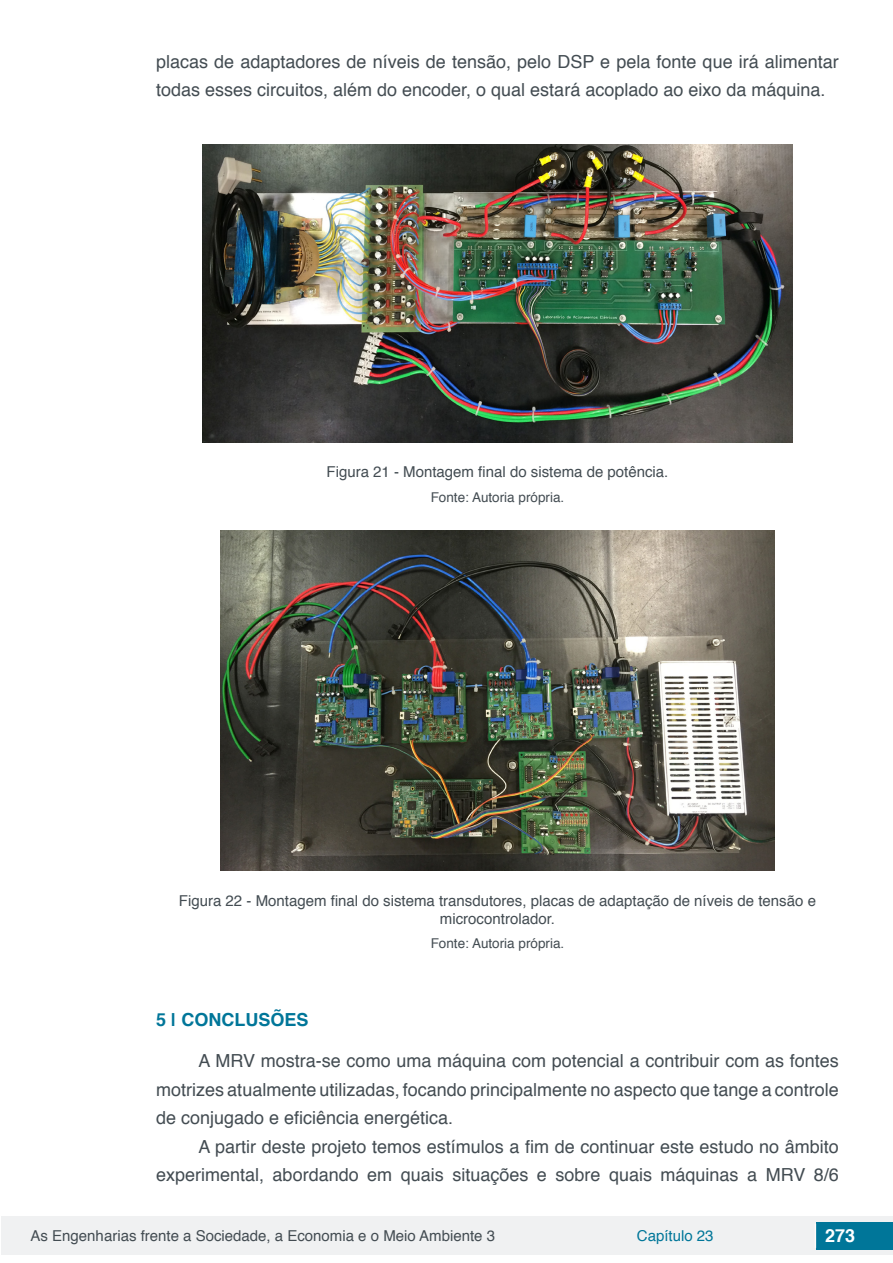
<style>
.page{position:relative;width:893px;height:1263px;background:#fff}
.page>*{position:absolute;margin:0;border:0;box-sizing:border-box;transform-origin:0 0}
.txt{font:18px/28.5px "Helvetica";color:#434c52}
.t1{font:700 18px "Helvetica";color:#007699}
.t2{font:700 18px "Helvetica";color:#fff}
.info_tab_gra_imag{font:15px/18px "Helvetica";color:#434c52;text-align:center}
.t3{font:15px "Helvetica";color:#007699}
.fonte_tab_gra_imag{font:13.5px "Helvetica";color:#434c52}
</style>
<div class="page">
<div style="left:1px;top:1216px;width:891px;height:38px;background:#f0f1f2"></div>
<div style="left:816px;top:1222px;width:77px;height:27px;background:#007699"></div>
<svg style="left:815px;top:1224px;width:1px;height:24px"></svg>
<img style="left:202px;top:145px;width:591px;height:297px">
<img style="left:221px;top:530px;width:553px;height:340px">
<p class="txt" style="left:156px;top:47px;width:684px">placas de adaptadores de níveis de tensão, pelo DSP e pela fonte que irá alimentar todas esses circuitos, além do encoder, o qual estará acoplado ao eixo da máquina.</p>
<p class="info_tab_gra_imag" style="left:327px;top:463px;width:343px">Figura 21 - Montagem final do sistema de potência.</p>
<p class="fonte_tab_gra_imag" style="left:431px;top:487px;width:135px">Fonte: Autoria própria.</p>
<p class="info_tab_gra_imag" style="left:179px;top:892px;width:638px">Figura 22 - Montagem final do sistema transdutores, placas de adaptação de níveis de tensão e microcontrolador.</p>
<p class="fonte_tab_gra_imag" style="left:431px;top:933px;width:135px">Fonte: Autoria própria.</p>
<p class="t1" style="left:156px;top:1005px;width:154px">5 | CONCLUSÕES</p>
<p class="txt" style="left:156px;top:1047px;width:684px;text-align:justify;text-indent:43px">A MRV mostra-se como uma máquina com potencial a contribuir com as fontes motrizes atualmente utilizadas, focando principalmente no aspecto que tange a controle de conjugado e eficiência energética.</p>
<p class="txt" style="left:156px;top:1133px;width:684px;text-align:right">A partir deste projeto temos estímulos a fim de continuar este estudo no âmbito experimental, abordando em quais situações e sobre quais máquinas a MRV 8/6</p>
<p class="info_tab_gra_imag" style="left:31px;top:1227px;width:466px">As Engenharias frente a Sociedade, a Economia e o Meio Ambiente 3</p>
<p class="t3" style="left:637px;top:1224px;width:78px">Capítulo 23</p>
<p class="t2" style="left:825px;top:1221px;width:32px">273</p>
</div>
